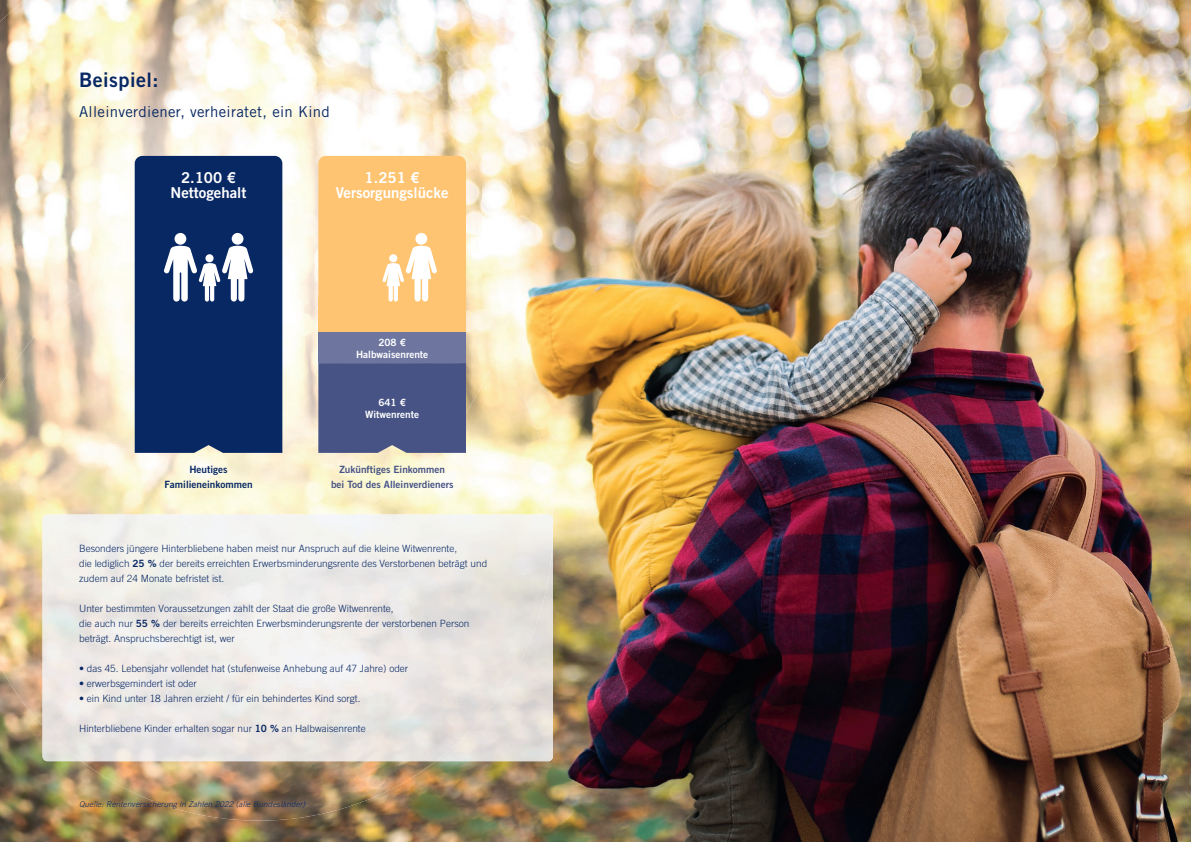
<style>
.page{position:relative;width:1191px;height:842px;background:#fff}
.page>*{position:absolute;margin:0;border:0;box-sizing:border-box;transform-origin:0 0}
.t1{font:20px "Trade Gothic LT Std Bd 2";letter-spacing:.02em;color:#082864}
.t2{font:15px/15px "Trade Gothic LT Std Bd 2";color:#fff;text-align:center}
.t3{font:15px "Trade Gothic LT Std";letter-spacing:.02em;color:#082864}
.t4{font:300 10px/15px "Trade Gothic LT Std";color:#082864}
.t5{font:10px/15px "Trade Gothic LT Std Bd 2";color:#475385;text-align:center}
.t6{font:10px/12px "Trade Gothic LT Std Bd 2";color:#fff;text-align:center}
.t7{font:10px/15px "Trade Gothic LT Std Bd 2";color:#082864;text-align:center}
.t8{font:italic 300 8px "Trade Gothic LT Std";letter-spacing:.02em;color:#082864}
.s1{font-family:"Trade Gothic LT Std Bd 2";font-weight:400}
</style>
<div class="page">
<img style="left:0;top:0;width:1191px;height:842px">
<img style="left:0;top:0;width:448px;height:246px">
<img style="left:447px;top:51px;width:35px;height:262px">
<img style="left:482px;top:103px;width:34px;height:250px">
<img style="left:0;top:246px;width:103px;height:70px">
<img style="left:103px;top:246px;width:3px;height:29px">
<img style="left:0;top:316px;width:35px;height:19px">
<img style="left:450px;top:353px;width:69px;height:161px">
<img style="left:518px;top:388px;width:35px;height:126px">
<img style="left:415px;top:462px;width:35px;height:52px">
<img style="left:0;top:496px;width:34px;height:221px">
<img style="left:390px;top:492px;width:25px;height:22px">
<img style="left:34px;top:496px;width:9px;height:230px">
<img style="left:106px;top:233px;width:284px;height:281px">
<img style="left:390px;top:453px;width:36px;height:39px">
<img style="left:35px;top:275px;width:72px;height:239px">
<img style="left:425px;top:453px;width:36px;height:9px">
<img style="left:0;top:335px;width:36px;height:161px">
<img style="left:466px;top:313px;width:30px;height:107px">
<img style="left:82px;top:761px;width:354px;height:60px">
<img style="left:475px;top:664px;width:78px;height:97px">
<img style="left:43px;top:514px;width:237px;height:247px">
<img style="left:280px;top:514px;width:239px;height:212px">
<img style="left:519px;top:514px;width:34px;height:150px">
<img style="left:280px;top:726px;width:195px;height:35px">
<div style="left:66px;top:514px;width:288px;height:36px;background:#f4f4f2"></div>
<div style="left:318px;top:156px;width:148px;height:177px;background:#fec472;border-radius:8px"></div>
<div style="left:318px;top:297px;width:148px;height:36px;background:#fec472"></div>
<div style="left:135px;top:156px;width:147px;height:297px;background:#082864"></div>
<div style="left:318px;top:363px;width:148px;height:90px;background:#475385"></div>
<div style="left:318px;top:333px;width:148px;height:30px;background:#6e76a0"></div>
<svg style="left:164px;top:233px;width:89px;height:69px"></svg>
<div style="left:205px;top:254px;width:9px;height:8px;background:#fff;border-radius:50%"></div>
<div style="left:415px;top:233px;width:12px;height:12px;background:#fff;border-radius:50%"></div>
<svg style="left:382px;top:246px;width:55px;height:56px"></svg>
<div style="left:389px;top:254px;width:8px;height:8px;background:#fff;border-radius:50%"></div>
<h1 class="t1" style="left:79px;top:67px;width:81px">Beispiel:</h1>
<h2 class="t3" style="left:79px;top:102px;width:252px">Alleinverdiener, verheiratet, ein Kind</h2>
<h2 class="t2" style="left:171px;top:170px;width:77px">2.100 €<br>Nettogehalt</h2>
<h2 class="t2" style="left:336px;top:170px;width:114px">1.251 €<br>Versorgungslücke</h2>
<p class="t6" style="left:356px;top:336px;width:74px">208 €<br>Halbwaisenrente</p>
<p class="t6" style="left:365px;top:396px;width:55px">641 €<br>Witwenrente</p>
<p class="t7" style="left:164px;top:462px;width:90px">Heutiges<br>Familieneinkommen</p>
<p class="t5" style="left:331px;top:462px;width:124px">Zukünftiges Einkommen<br>bei Tod des Alleinverdieners</p>
<p class="t4" style="left:79px;top:541px;width:409px">Besonders jüngere Hinterbliebene haben meist nur Anspruch auf die kleine Witwenrente,<br>die lediglich <span class="s1">25 %</span> der bereits erreichten Erwerbsminderungsrente des Verstorbenen beträgt und zudem auf 24 Monate befristet ist.</p>
<p class="t4" style="left:79px;top:601px;width:392px">Unter bestimmten Voraussetzungen zahlt der Staat die große Witwenrente,<br>die auch nur <span class="s1">55 %</span> der bereits erreichten Erwerbsminderungsrente der verstorbenen Person beträgt. Anspruchsberechtigt ist, wer</p>
<p class="t4" style="left:79px;top:661px;width:330px">• das 45. Lebensjahr vollendet hat (stufenweise Anhebung auf 47 Jahre) oder</p>
<p class="t4" style="left:79px;top:676px;width:119px">• erwerbsgemindert ist oder</p>
<p class="t4" style="left:79px;top:691px;width:283px">• ein Kind unter 18 Jahren erzieht / für ein behindertes Kind sorgt.</p>
<p class="t4" style="left:79px;top:721px;width:288px">Hinterbliebene Kinder erhalten sogar nur <span class="s1">10 %</span> an Halbwaisenrente</p>
<p class="t8" style="left:79px;top:799px;width:228px">Quelle: Rentenversicherung in Zahlen 2022 (alle Bundesländer)</p>
</div>
